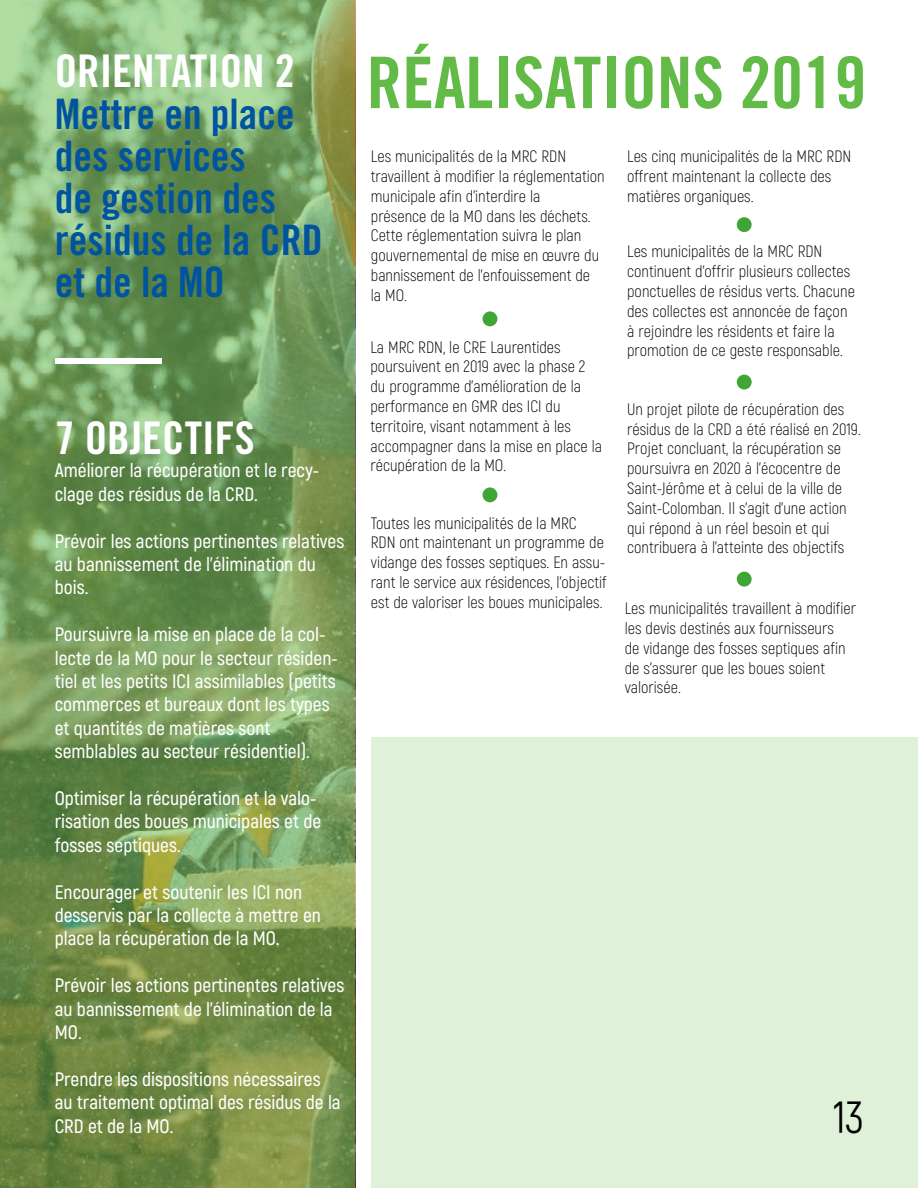
<style>
.page{position:relative;width:918px;height:1188px;background:#fff}
.page>*{position:absolute;margin:0;border:0;box-sizing:border-box;transform-origin:0 0}
.t1{font:71.25px "Trade Gothic Bold Cond Twenty";color:#62bb46}
.t2{font:45px "Trade Gothic Bold Cond Twenty";color:#fff}
.t3{font:45px "Akrobat";color:#000}
.t4{font:42px/42px "Trade Gothic Bold Cond Twenty";color:#00539f}
.t5{font:600 19.5px/23.4px "Akrobat";color:#fff}
.t6{font:300 16.5px/19.8px "Akrobat";color:#000}
</style>
<div class="page">
<div style="left:371px;top:737px;width:547px;height:451px;background:#e0f1da"></div>
<svg style="left:0;top:0;width:355px;height:1188px;background:#749757"></svg>
<div style="left:55px;top:359px;width:107px;height:5px;background:#fff"></div>
<div style="left:483px;top:311px;width:14px;height:15px;background:#3fa535;border-radius:50%"></div>
<div style="left:737px;top:217px;width:15px;height:15px;background:#3fa535;border-radius:50%"></div>
<div style="left:483px;top:487px;width:14px;height:15px;background:#3fa535;border-radius:50%"></div>
<div style="left:737px;top:375px;width:15px;height:14px;background:#3fa535;border-radius:50%"></div>
<div style="left:737px;top:572px;width:15px;height:15px;background:#3fa535;border-radius:50%"></div>
<h2 class="t2" style="left:55px;top:44px;width:241px">ORIENTATION 2</h2>
<h3 class="t4" style="left:55px;top:93px;width:270px">Mettre en place des services<br>de gestion des résidus de la CRD et de la MO</h3>
<h2 class="t2" style="left:55px;top:411px;width:201px">7 OBJECTIFS</h2>
<p class="t5" style="left:55px;top:459px;width:266px">Améliorer la récupération et le recy&shy;clage des résidus de la CRD.</p>
<p class="t5" style="left:55px;top:529px;width:291px">Prévoir les actions pertinentes relatives au bannissement de l’élimination du bois.</p>
<p class="t5" style="left:55px;top:623px;width:285px">Poursuivre la mise en place de la col&shy;lecte de la MO pour le secteur résiden&shy;tiel et les petits ICI assimilables (petits commerces et bureaux dont les types et quantités de matières sont semblables au secteur résidentiel).</p>
<p class="t5" style="left:55px;top:786px;width:268px">Optimiser la récupération et la valo&shy;risation des boues municipales et de fosses septiques.</p>
<p class="t5" style="left:55px;top:880px;width:268px">Encourager et soutenir les ICI non desservis par la collecte à mettre en place la récupération de la MO.</p>
<p class="t5" style="left:55px;top:974px;width:291px">Prévoir les actions pertinentes relatives au bannissement de l’élimination de la<br>MO.</p>
<p class="t5" style="left:55px;top:1067px;width:288px">Prendre les dispositions nécessaires au traitement optimal des résidus de la<br>CRD et de la MO.</p>
<h1 class="t1" style="left:367px;top:39px;width:501px">RÉALISATIONS 2019</h1>
<p class="t6" style="left:371px;top:147px;width:235px">Les municipalités de la MRC RDN travaillent à modifier la réglementation municipale afin d’interdire la<br>présence de la MO dans les déchets.<br>Cette réglementation suivra le plan gouvernemental de mise en œuvre du bannissement de l’enfouissement de<br>la MO.</p>
<p class="t6" style="left:370px;top:337px;width:233px">La MRC RDN, le CRE Laurentides poursuivent en 2019 avec la phase 2 du programme d’amélioration de la performance en GMR des ICI du territoire, visant notamment à les accompagner dans la mise en place la récupération de la MO.</p>
<p class="t6" style="left:371px;top:513px;width:237px">Toutes les municipalités de la MRC<br>RDN ont maintenant un programme de vidange des fosses septiques. En assu&shy;rant le service aux résidences, l’objectif est de valoriser les boues municipales.</p>
<p class="t6" style="left:627px;top:147px;width:226px">Les cinq municipalités de la MRC RDN offrent maintenant la collecte des matières organiques.</p>
<p class="t6" style="left:627px;top:242px;width:229px">Les municipalités de la MRC RDN continuent d’offrir plusieurs collectes ponctuelles de résidus verts. Chacune des collectes est annoncée de façon à rejoindre les résidents et faire la promotion de ce geste responsable.</p>
<p class="t6" style="left:627px;top:399px;width:235px">Un projet pilote de récupération des résidus de la CRD a été réalisé en 2019.<br>Projet concluant, la récupération se poursuivra en 2020 à l’écocentre de Saint-Jérôme et à celui de la ville de Saint-Colomban. Il s’agit d’une action qui répond à un réel besoin et qui contribuera à l’atteinte des objectifs</p>
<p class="t6" style="left:625px;top:598px;width:233px">Les municipalités travaillent à modifier les devis destinés aux fournisseurs<br>de vidange des fosses septiques afin de s’assurer que les boues soient valorisée.</p>
<h2 class="t3" style="left:833px;top:1090px;width:32px">13</h2>
</div>
